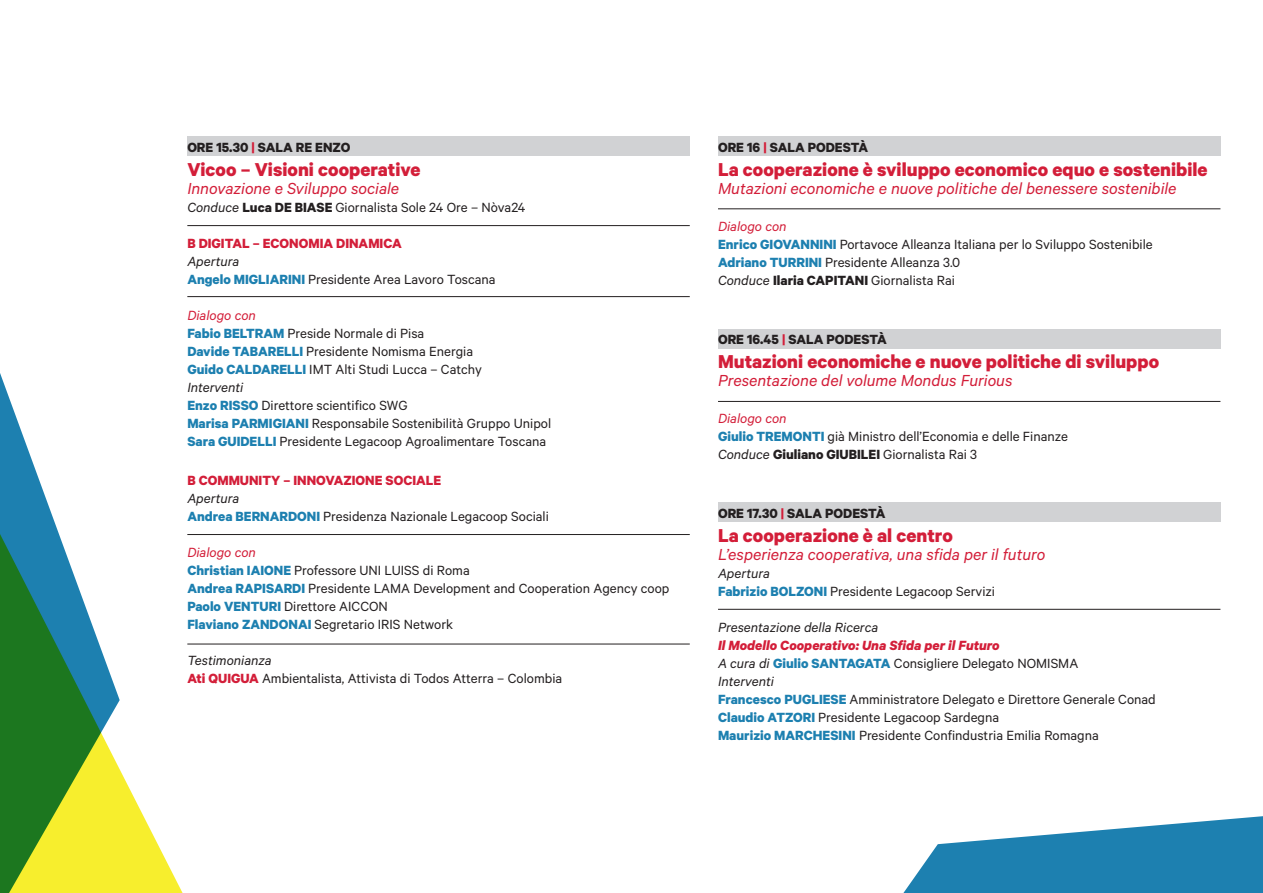
<style>
.page{position:relative;width:1263px;height:893px;background:#fff}
.page>*{position:absolute;margin:0;border:0;box-sizing:border-box;transform-origin:0 0}
.t1{font:700 21px "Calibre";color:#d31e39}
.t2{font:italic 18px "Calibre";color:#d31e39}
.t3{font:15px/18px "Calibre";color:#231f20}
.t4{font:700 15px "Calibre";color:#231f20}
.t5{font:700 15px "Calibre";color:#d31e39}
.t6{font:italic 15px "Calibre";color:#231f20}
.s1{color:#d31e39}
.s2{font-style:italic}
.s3{font-weight:700}
.s4{font-weight:700;color:#1d80b0}
.s5{font-style:italic;color:#d31e39}
.s6{font-weight:700;color:#d31e39}
.s7{font-weight:700;font-style:italic;color:#d31e39}
</style>
<div class="page">
<div style="left:718px;top:502px;width:502px;height:19px;background:#d1d2d4"></div>
<div style="left:718px;top:329px;width:502px;height:19px;background:#d1d2d4"></div>
<div style="left:718px;top:137px;width:502px;height:19px;background:#d1d2d4"></div>
<div style="left:187px;top:137px;width:503px;height:19px;background:#d1d2d4"></div>
<hr style="left:187px;top:225px;width:503px;height:1px;background:#231f20">
<hr style="left:187px;top:296px;width:503px;height:1px;background:#231f20">
<hr style="left:187px;top:534px;width:503px;height:1px;background:#231f20">
<hr style="left:187px;top:644px;width:503px;height:1px;background:#231f20">
<hr style="left:718px;top:209px;width:502px;height:1px;background:#231f20">
<hr style="left:718px;top:401px;width:502px;height:1px;background:#231f20">
<hr style="left:718px;top:609px;width:502px;height:1px;background:#231f20">
<svg style="left:120px;top:136px;width:557px;height:757px"></svg>
<svg style="left:0;top:373px;width:120px;height:520px"></svg>
<svg style="left:903px;top:816px;width:360px;height:77px"></svg>
<p class="t4" style="left:187px;top:138px;width:165px">ORE 15.30 <span class="s1">|</span> SALA RE ENZO</p>
<h1 class="t1" style="left:187px;top:156px;width:235px">Vicoo – Visioni cooperative</h1>
<p class="t2" style="left:187px;top:177px;width:213px">Innovazione e Sviluppo sociale</p>
<p class="t3" style="left:187px;top:197px;width:340px"><span class="s2">Conduce</span> <span class="s3">Luca DE BIASE</span> Giornalista Sole 24 Ore – Nòva24</p>
<p class="t5" style="left:187px;top:234px;width:216px">B DIGITAL – ECONOMIA DINAMICA</p>
<p class="t3" style="left:187px;top:251px;width:310px"><span class="s2">Apertura<br></span><span class="s4">Angelo MIGLIARINI</span> Presidente Area Lavoro Toscana</p>
<p class="t3" style="left:187px;top:305px;width:365px"><span class="s5">Dialogo con<br></span><span class="s4">Fabio BELTRAM</span> Preside Normale di Pisa<br><span class="s4">Davide TABARELLI</span> Presidente Nomisma Energia<br><span class="s4">Guido CALDARELLI</span> IMT Alti Studi Lucca – Catchy<br><span class="s2">Interventi<br></span><span class="s4">Enzo RISSO</span> Direttore scientifico SWG<br><span class="s4">Marisa PARMIGIANI</span> Responsabile Sostenibilità Gruppo Unipol <span class="s4">Sara GUIDELLI</span> Presidente Legacoop Agroalimentare Toscana</p>
<p class="t5" style="left:187px;top:471px;width:256px">B COMMUNITY – INNOVAZIONE SOCIALE</p>
<p class="t3" style="left:187px;top:489px;width:363px"><span class="s2">Apertura<br></span><span class="s4">Andrea BERNARDONI</span> Presidenza Nazionale Legacoop Sociali</p>
<p class="t3" style="left:187px;top:543px;width:484px"><span class="s5">Dialogo con<br></span><span class="s4">Christian IAIONE</span> Professore UNI LUISS di Roma<br><span class="s4">Andrea RAPISARDI</span> Presidente LAMA Development and Cooperation Agency coop <span class="s4">Paolo VENTURI</span> Direttore AICCON<br><span class="s4">Flaviano ZANDONAI</span> Segretario IRIS Network</p>
<p class="t3" style="left:187px;top:651px;width:376px"><span class="s2">Testimonianza<br></span><span class="s6">Ati QUIGUA</span> Ambientalista, Attivista di Todos Atterra – Colombia</p>
<p class="t4" style="left:718px;top:138px;width:152px">ORE 16 <span class="s1">|</span> SALA PODESTÀ</p>
<h1 class="t1" style="left:718px;top:156px;width:491px">La cooperazione è sviluppo economico equo e sostenibile</h1>
<p class="t2" style="left:718px;top:177px;width:460px">Mutazioni economiche e nuove politiche del benessere sostenibile</p>
<p class="t3" style="left:718px;top:217px;width:436px"><span class="s5">Dialogo con<br></span><span class="s4">Enrico GIOVANNINI</span> Portavoce Alleanza Italiana per lo Sviluppo Sostenibile <span class="s4">Adriano TURRINI</span> Presidente Alleanza 3.0<br><span class="s2">Conduce</span> <span class="s3">Ilaria CAPITANI</span> Giornalista Rai</p>
<p class="t4" style="left:718px;top:330px;width:170px">ORE 16.45 <span class="s1">|</span> SALA PODESTÀ</p>
<h1 class="t1" style="left:718px;top:348px;width:443px">Mutazioni economiche e nuove politiche di sviluppo</h1>
<p class="t2" style="left:718px;top:369px;width:296px">Presentazione del volume Mondus Furious</p>
<p class="t3" style="left:718px;top:409px;width:352px"><span class="s5">Dialogo con<br></span><span class="s4">Giulio TREMONTI</span> già Ministro dell’Economia e delle Finanze<br><span class="s2">Conduce</span> <span class="s3">Giuliano GIUBILEI</span> Giornalista Rai 3</p>
<p class="t4" style="left:718px;top:504px;width:169px">ORE 17.30 <span class="s1">|</span> SALA PODESTÀ</p>
<h1 class="t1" style="left:718px;top:522px;width:236px">La cooperazione è al centro</h1>
<p class="t2" style="left:718px;top:543px;width:329px">L’esperienza cooperativa, una sfida per il futuro</p>
<p class="t3" style="left:718px;top:563px;width:279px"><span class="s2">Apertura<br></span><span class="s4">Fabrizio BOLZONI</span> Presidente Legacoop Servizi</p>
<p class="t6" style="left:718px;top:618px;width:162px">Presentazione della Ricerca</p>
<p class="t3" style="left:718px;top:635px;width:439px"><span class="s7">Il Modello Cooperativo: Una Sfida per il Futuro<br></span><span class="s2">A cura di</span> <span class="s4">Giulio SANTAGATA</span> Consigliere Delegato NOMISMA<br><span class="s2">Interventi<br></span><span class="s4">Francesco PUGLIESE</span> Amministratore Delegato e Direttore Generale Conad <span class="s4">Claudio ATZORI</span> Presidente Legacoop Sardegna<br><span class="s4">Maurizio MARCHESINI</span> Presidente Confindustria Emilia Romagna</p>
</div>
